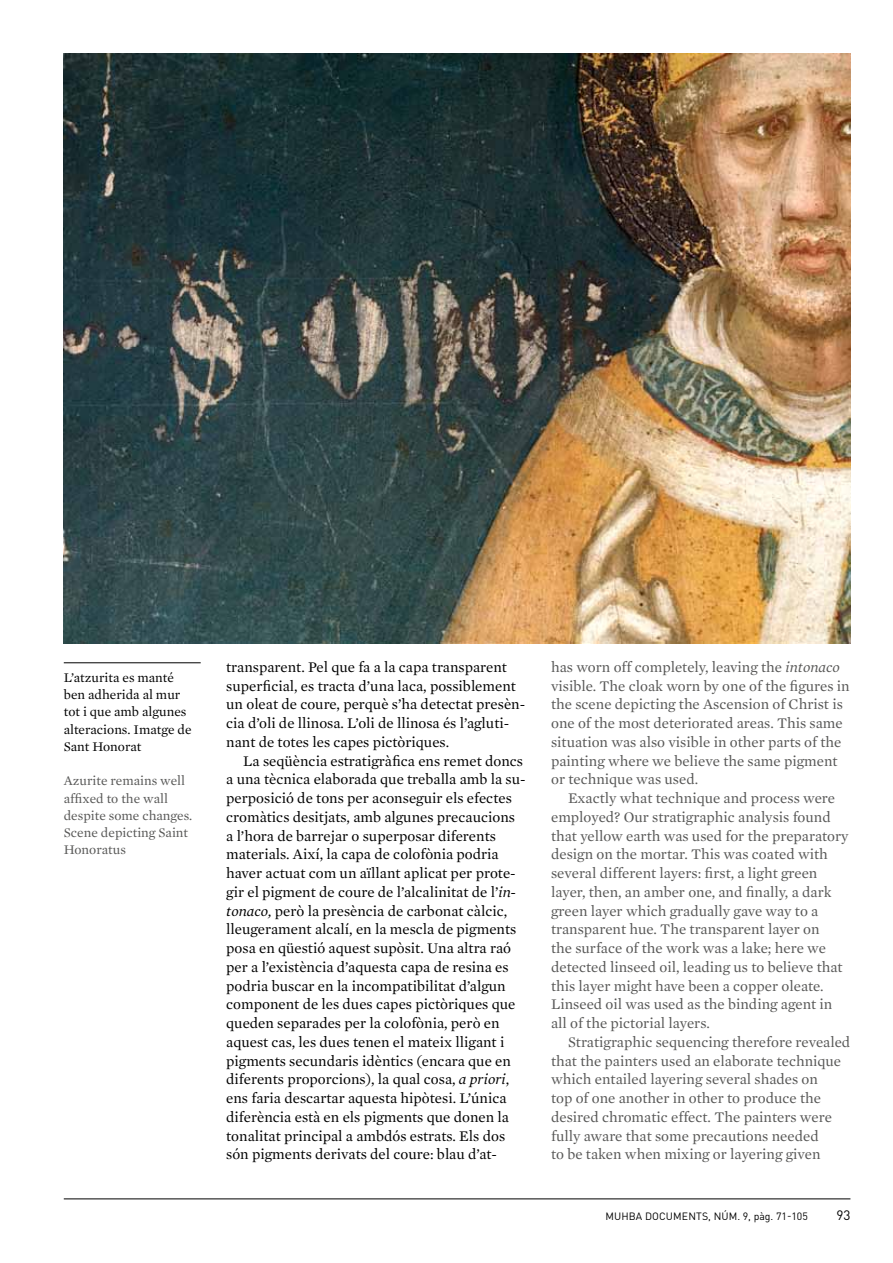
<style>
.page{position:relative;width:893px;height:1263px;background:#fff}
.page>*{position:absolute;margin:0;border:0;box-sizing:border-box;transform-origin:0 0}
.t1{font:15px/18.8px "Mercury Text G1 Roman";color:#000}
.t2{font:15px/18.8px "Mercury Text G1 Roman";color:#575756}
.t3{font:13.5px/17.2px "Mercury Text G1 Roman";color:#000}
.t4{font:13.5px/17.2px "Mercury Text G1 Roman";color:#575756}
.t5{font:13.5px "DIN Pro";color:#000}
.t6{font:10.5px "DIN Pro";letter-spacing:.01em;color:#000}
.s1{font-family:"Mercury Text G1";font-style:italic}
</style>
<div class="page">
<hr style="left:64px;top:1198px;width:786px;height:1px;background:#000">
<img style="left:64px;top:53px;width:786px;height:590px">
<hr style="left:64px;top:662px;width:137px;height:1px;background:#000">
<p class="t3" style="left:64px;top:669px;width:129px">L’atzurita es manté ben adherida al mur tot i que amb algunes alteracions. Imatge de<br>Sant Honorat</p>
<p class="t4" style="left:64px;top:772px;width:130px">Azurite remains well affixed to the wall despite some changes.<br>Scene depicting Saint<br>Honoratus</p>
<p class="t1" style="left:226px;top:657px;width:300px">transparent. Pel que fa a la capa transparent superficial, es tracta d’una laca, possiblement un oleat de coure, perquè s’ha detectat presèn&shy;cia d’oli de llinosa. L’oli de llinosa és l’agluti&shy;nant de totes les capes pictòriques.</p>
<p class="t1" style="left:226px;top:751px;width:301px;text-indent:17px">La seqüència estratigràfica ens remet doncs a una tècnica elaborada que treballa amb la su&shy;perposició de tons per aconseguir els efectes cromàtics desitjats, amb algunes precaucions a l’hora de barrejar o superposar diferents materials. Així, la capa de colofònia podria haver actuat com un aïllant aplicat per prote&shy;gir el pigment de coure de l’alcalinitat de l’<span class="s1">in&shy;tonaco,</span> però la presència de carbonat càlcic, lleugerament alcalí, en la mescla de pigments posa en qüestió aquest supòsit. Una altra raó per a l’existència d’aquesta capa de resina es podria buscar en la incompatibilitat d’algun component de les dues capes pictòriques que queden separades per la colofònia, però en aquest cas, les dues tenen el mateix lligant i pigments secundaris idèntics (encara que en diferents proporcions), la qual cosa, <span class="s1">a priori</span>, ens faria descartar aquesta hipòtesi. L’única diferència està en els pigments que donen la tonalitat principal a ambdós estrats. Els dos són pigments derivats del coure: blau d’at-</p>
<p class="t2" style="left:551px;top:657px;width:300px">has worn off completely, leaving the <span class="s1">intonaco </span>visible. The cloak worn by one of the figures in the scene depicting the Ascension of Christ is one of the most deteriorated areas. This same situation was also visible in other parts of the painting where we believe the same pigment or technique was used.</p>
<p class="t2" style="left:551px;top:789px;width:299px;text-indent:17px">Exactly what technique and process were employed? Our stratigraphic analysis found that yellow earth was used for the preparatory design on the mortar. This was coated with several different layers: first, a light green layer, then, an amber one, and finally, a dark green layer which gradually gave way to a transparent hue. The transparent layer on<br>the surface of the work was a lake; here we detected linseed oil, leading us to believe that this layer might have been a copper oleate.<br>Linseed oil was used as the binding agent in all of the pictorial layers.</p>
<p class="t2" style="left:551px;top:1032px;width:301px;text-indent:17px">Stratigraphic sequencing therefore revealed that the painters used an elaborate technique which entailed layering several shades on<br>top of one another in other to produce the desired chromatic effect. The painters were fully aware that some precautions needed<br>to be taken when mixing or layering given</p>
<p class="t6" style="left:605px;top:1209px;width:55px">MUHBA DOCUMENTS</p>
<p class="t6" style="left:708px;top:1209px;width:101px">, NÚM. 9, PÀG. 71-105</p>
<p class="t5" style="left:836px;top:1206px;width:16px">93</p>
</div>
